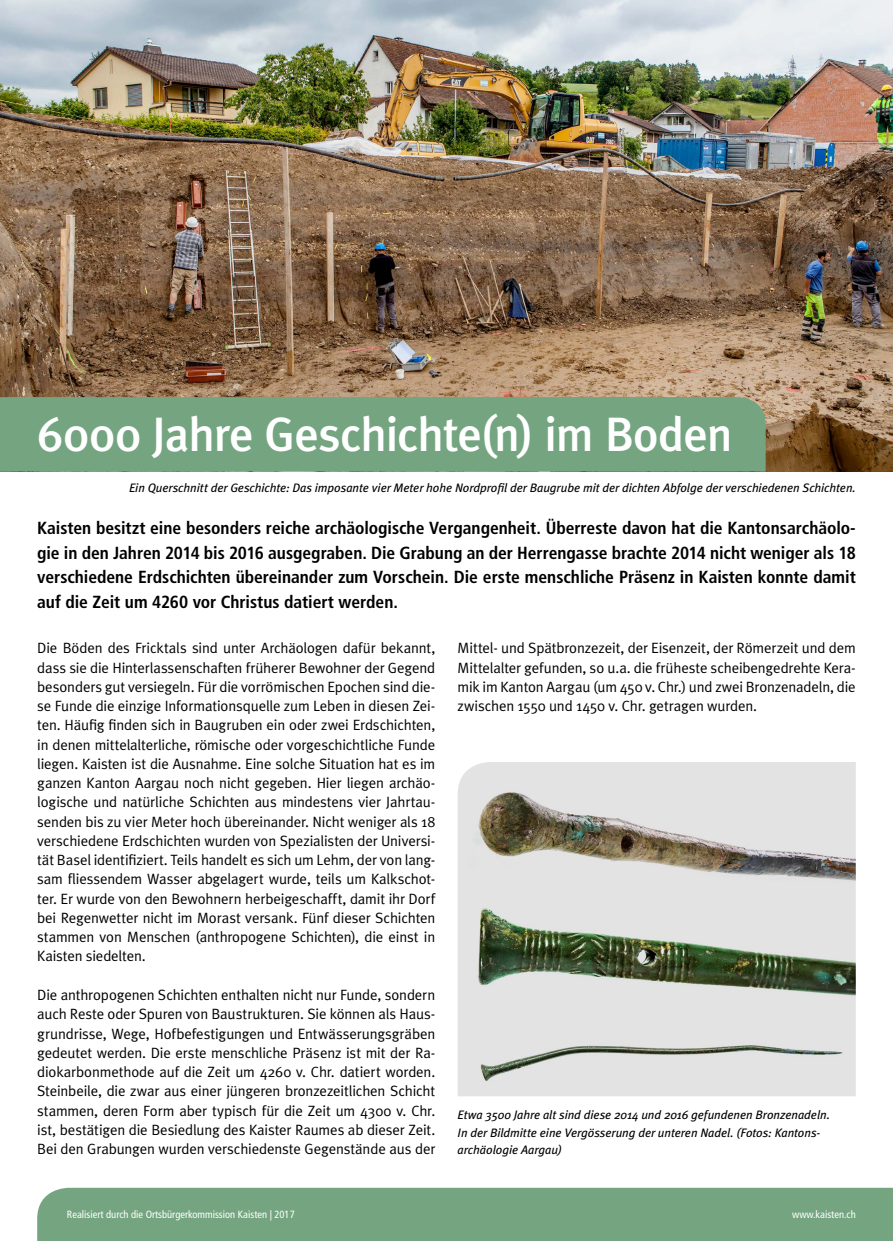
<style>
.page{position:relative;width:893px;height:1241px;background:#fff}
.page>*{position:absolute;margin:0;border:0;box-sizing:border-box;transform-origin:0 0}
.Titel{font:500 48.12px "Meta Plus";letter-spacing:-.02em;color:#fff}
.Lead{font:700 condensed 17.5px/24.5px "Frutiger LT Std";letter-spacing:-.005em;color:#000;text-align:justify}
.Grundtext{font:14.88px/19.2px "Meta Plus Normal";letter-spacing:-.01em;color:#000;text-align:justify}
.Legende_unten{font:italic 12.25px/17.5px "Meta Plus";letter-spacing:-.005em;color:#000}
.Legende_oben{font:italic 12.25px "Meta Plus";letter-spacing:-.005em;color:#000}
.t1{font:condensed 10.5px "Frutiger LT Std";color:#fff}
</style>
<div class="page">
<img style="left:0;top:0;width:893px;height:471px">
<div style="left:0;top:397px;width:766px;height:74px;background:#74a580"></div>
<div style="left:37px;top:1187px;width:856px;height:53px;background:#74a580"></div>
<img style="left:458px;top:762px;width:398px;height:334px">
<p class="Titel" style="left:37px;top:406px;width:697px">6000 Jahre Geschichte(n) im Boden</p>
<p class="Legende_oben" style="left:129px;top:480px;width:728px">Ein Querschnitt der Geschichte: Das imposante vier Meter hohe Nordprofil der Baugrube mit der dichten Abfolge der verschiedenen Schichten.</p>
<p class="Lead" style="left:37px;top:516px;width:820px">Kaisten besitzt eine besonders reiche archäologische Vergangenheit. Überreste davon hat die Kantonsarchäolo&shy;gie in den Jahren 2014 bis 2016 ausgegraben. Die Grabung an der Herrengasse brachte 2014 nicht weniger als 18 verschiedene Erdschichten übereinander zum Vorschein. Die erste menschliche Präsenz in Kaisten konnte damit auf die Zeit um 4260 vor Christus datiert werden.</p>
<p class="Grundtext" style="left:37px;top:638px;width:400px">Die Böden des Fricktals sind unter Archäologen dafür bekannt, dass sie die Hinterlassenschaften früherer Bewohner der Gegend besonders gut versiegeln. Für die vorrömischen Epochen sind die&shy;se Funde die einzige Informationsquelle zum Leben in diesen Zei&shy;ten. Häufig finden sich in Baugruben ein oder zwei Erdschichten, in denen mittelalterliche, römische oder vorgeschichtliche Funde liegen. Kaisten ist die Ausnahme. Eine solche Situation hat es im ganzen Kanton Aargau noch nicht gegeben. Hier liegen archäo&shy;logische und natürliche Schichten aus mindestens vier Jahrtau&shy;senden bis zu vier Meter hoch übereinander. Nicht weniger als 18 verschiedene Erdschichten wurden von Spezialisten der Universi&shy;tät Basel identifiziert. Teils handelt es sich um Lehm, der von lang&shy;sam fliessendem Wasser abgelagert wurde, teils um Kalkschot&shy;ter. Er wurde von den Bewohnern herbeigeschafft, damit ihr Dorf bei Regenwetter nicht im Morast versank. Fünf dieser Schichten stammen von Menschen (anthropogene Schichten), die einst in Kaisten siedelten.</p>
<p class="Grundtext" style="left:37px;top:984px;width:400px">Die anthropogenen Schichten enthalten nicht nur Funde, sondern auch Reste oder Spuren von Baustrukturen. Sie können als Haus&shy;grundrisse, Wege, Hofbefestigungen und Entwässerungsgräben gedeutet werden. Die erste menschliche Präsenz ist mit der Ra&shy;diokarbonmethode auf die Zeit um 4260 v. Chr. datiert worden.<br>Steinbeile, die zwar aus einer jüngeren bronzezeitlichen Schicht stammen, deren Form aber typisch für die Zeit um 4300 v. Chr. ist, bestätigen die Besiedlung des Kaister Raumes ab dieser Zeit.<br>Bei den Grabungen wurden verschiedenste Gegenstände aus der</p>
<p class="Grundtext" style="left:458px;top:638px;width:400px">Mittel- und Spätbronzezeit, der Eisenzeit, der Römerzeit und dem Mittelalter gefunden, so u.a. die früheste scheibengedrehte Kera&shy;mik im Kanton Aargau (um 450 v. Chr.) und zwei Bronzenadeln, die zwischen 1550 und 1450 v. Chr. getragen wurden.</p>
<p class="Legende_unten" style="left:458px;top:1105px;width:374px">Etwa 3500 Jahre alt sind diese 2014 und 2016 gefundenen Bronzenadeln.<br>In der Bildmitte eine Vergösserung der unteren Nadel. (Fotos: Kantons&shy;archäologie Aargau)</p>
<p class="t1" style="left:67px;top:1208px;width:229px">Realisiert durch die Ortsbürgerkommission Kaisten | 2017</p>
<p class="t1" style="left:792px;top:1208px;width:65px">www.kaisten.ch</p>
</div>
